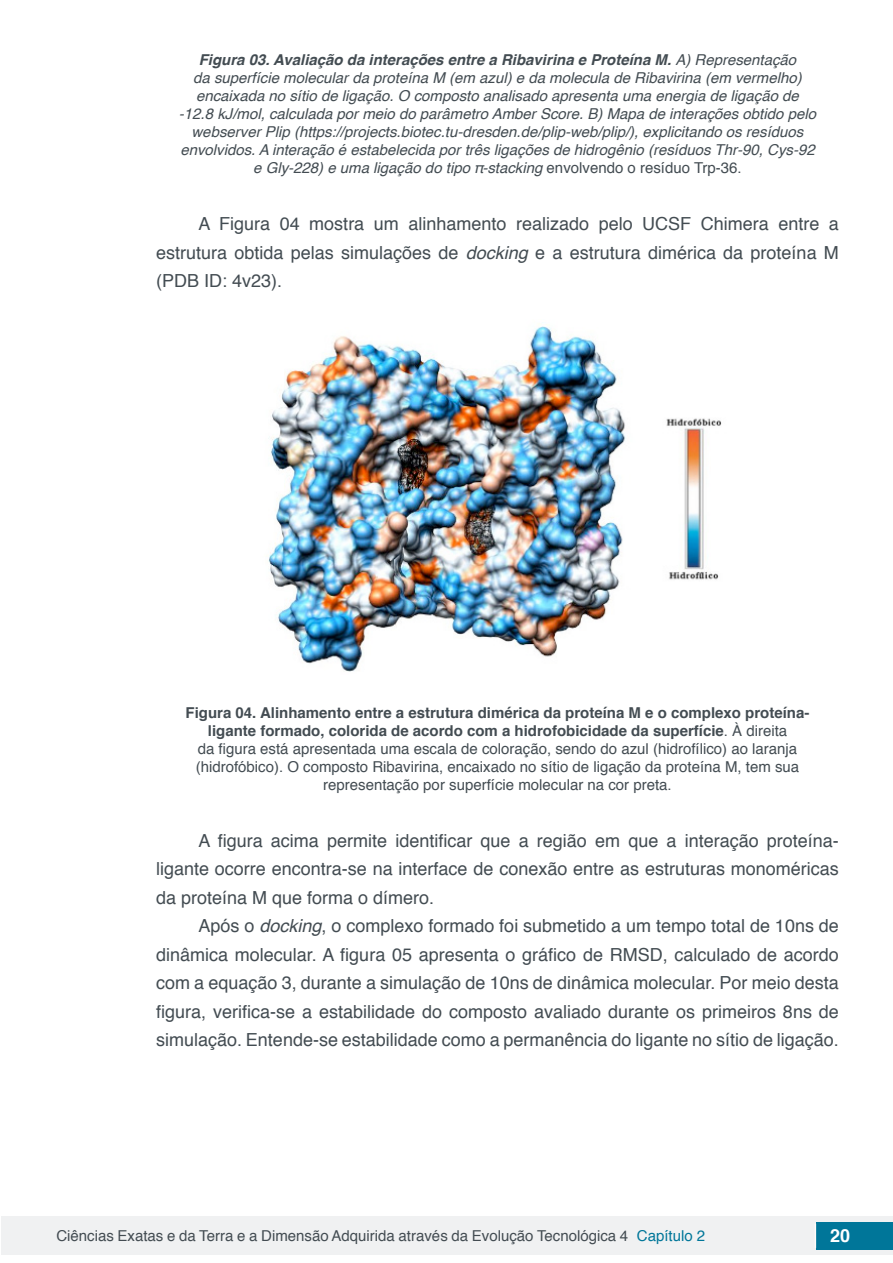
<style>
.page{position:relative;width:893px;height:1263px;background:#fff}
.page>*{position:absolute;margin:0;border:0;box-sizing:border-box;transform-origin:0 0}
.t1{font:18px/28.5px "Helvetica";color:#434c52;text-align:justify}
.t2{font:700 18px "Helvetica";color:#fff}
.t3{font:italic 15px/18px "Helvetica";color:#434c52;text-align:center}
.t4{font:15px/18px "Helvetica";color:#434c52;text-align:center}
.s1{font-weight:700}
.s2{font-style:normal}
.s3{font-style:italic}
.s4{color:#007699}
</style>
<div class="page">
<div style="left:1px;top:1216px;width:891px;height:38px;background:#f0f1f2"></div>
<div style="left:816px;top:1222px;width:77px;height:27px;background:#007699"></div>
<svg style="left:815px;top:1224px;width:1px;height:24px"></svg>
<img style="left:268px;top:322px;width:454px;height:350px">
<p class="t3" style="left:179px;top:51px;width:638px"><span class="s1">Figura 03. Avaliação da interações entre a Ribavirina e Proteína M.</span> A) Representação<br>da superfície molecular da proteína M (em azul) e da molecula de Ribavirina (em vermelho) encaixada no sítio de ligação. O composto analisado apresenta uma energia de ligação de -12.8 kJ/mol, calculada por meio do parâmetro Amber Score. B) Mapa de interações obtido pelo webserver Plip (https://projects.biotec.tu-dresden.de/plip-web/plip/), explicitando os resíduos envolvidos. A interação é estabelecida por três ligações de hidrogênio (resíduos Thr-90, Cys-92 e Gly-228) e uma ligação do tipo π-stacking <span class="s2">envolvendo o resíduo Trp-36.</span></p>
<p class="t1" style="left:156px;top:210px;width:684px;text-indent:43px">A Figura 04 mostra um alinhamento realizado pelo UCSF Chimera entre a estrutura obtida pelas simulações de <span class="s3">docking</span> e a estrutura dimérica da proteína M (PDB ID: 4v23).</p>
<p class="t4" style="left:186px;top:704px;width:625px"><span class="s1">Figura 04. Alinhamento entre a estrutura dimérica da proteína M e o complexo proteína&shy;ligante formado, colorida de acordo com a hidrofobicidade da superfície</span>. À direita<br>da figura está apresentada uma escala de coloração, sendo do azul (hidrofílico) ao laranja (hidrofóbico). O composto Ribavirina, encaixado no sítio de ligação da proteína M, tem sua representação por superfície molecular na cor preta.</p>
<p class="t1" style="left:156px;top:827px;width:684px;text-indent:43px">A figura acima permite identificar que a região em que a interação proteína&shy;ligante ocorre encontra-se na interface de conexão entre as estruturas monoméricas da proteína M que forma o dímero.</p>
<p class="t1" style="left:156px;top:912px;width:684px;text-indent:43px">Após o <span class="s3">docking</span>, o complexo formado foi submetido a um tempo total de 10ns de dinâmica molecular. A figura 05 apresenta o gráfico de RMSD, calculado de acordo com a equação 3, durante a simulação de 10ns de dinâmica molecular. Por meio desta figura, verifica-se a estabilidade do composto avaliado durante os primeiros 8ns de simulação. Entende-se estabilidade como a permanência do ligante no sítio de ligação.</p>
<p class="t4" style="left:56px;top:1227px;width:650px">Ciências Exatas e da Terra e a Dimensão Adquirida através da Evolução Tecnológica 4 <span class="s4">Capítulo 2</span></p>
<p class="t2" style="left:830px;top:1221px;width:22px">20</p>
</div>
